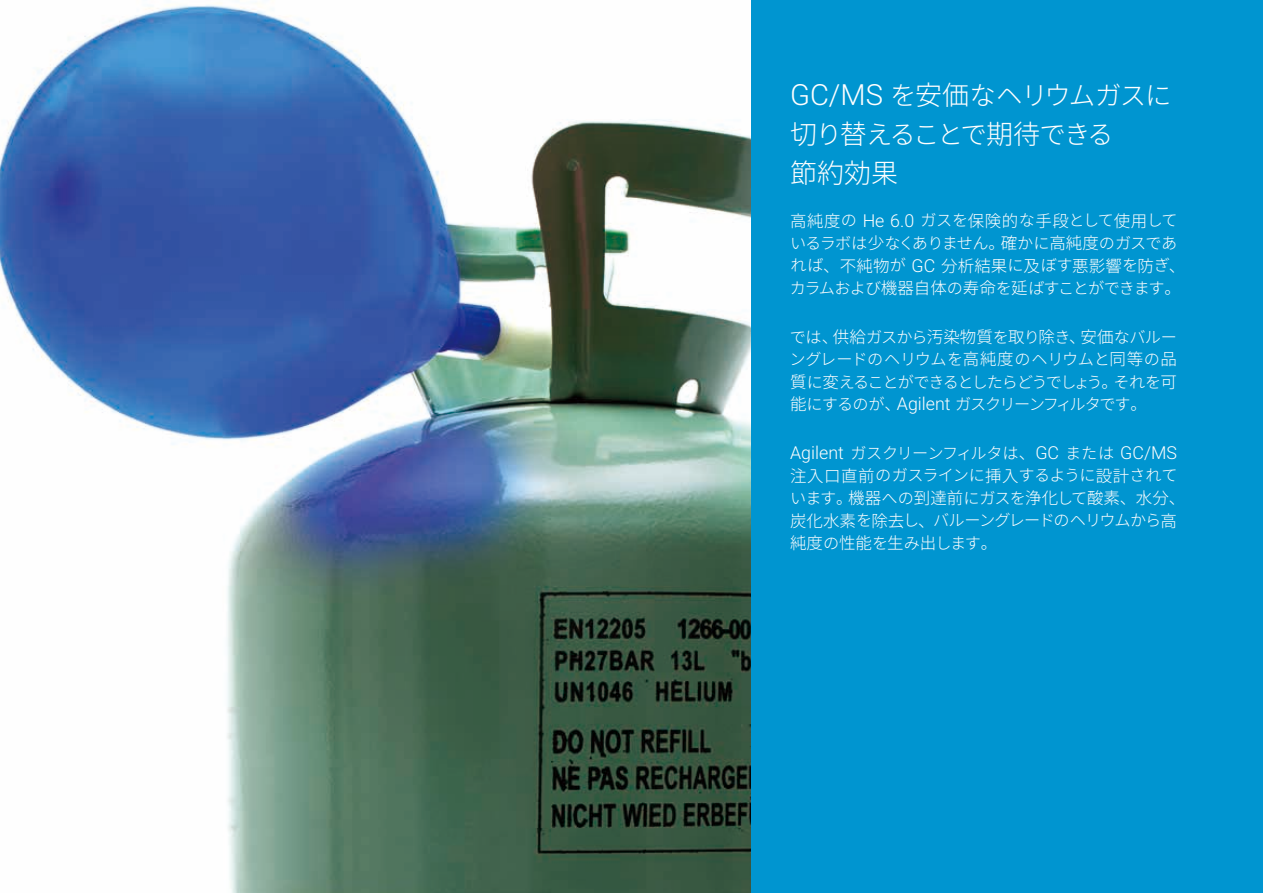
<style>
.page{position:relative;width:1263px;height:893px;background:#fff}
.page>*{position:absolute;margin:0;border:0;box-sizing:border-box;transform-origin:0 0}
.t1{font:300 27px "Noto Sans CJ Kjp";color:#fff}
.t2{font:300 26.4px/39px "Noto Sans CJ Kjp";letter-spacing:-.075em;color:#fff}
.t3{font:300 17.85px "Roboto";color:#fff}
.t4{font:300 16.5px "Noto Sans CJ Kjp";letter-spacing:.005em;color:#fff}
.t5{font:300 16.5px "Noto Sans CJ Kjp";letter-spacing:.03em;color:#fff}
.t6{font:300 16.2px/22.5px "Noto Sans CJ Kjp";letter-spacing:-.065em;color:#fff;text-align:justify}
.t7{font:300 16.2px "Noto Sans CJ Kjp";letter-spacing:-.04em;color:#fff}
.s1{font-family:"Roboto";font-size:29.1px}
.s2{font-size:27px}
.s3{font-size:16.2px}
.s4{font-family:"Roboto";font-size:17.85px}
.s5{font-size:16.5px}
.s6{font-family:"Noto Sans CJ Kjp";font-size:16.2px}
.s7{font-family:"Noto Sans CJ Kjp";font-size:16.5px}
</style>
<div class="page">
<div style="left:751px;top:0;width:512px;height:893px;background:#0095d0"></div>
<img style="left:0;top:3px;width:751px;height:890px">
<h2 class="t2" style="left:790px;top:76px;width:383px"><span class="s1">GC/MS</span> を<span class="s2">安価</span>なヘリウムガスに<span class="s2">切</span>り<span class="s2">替</span>えることで<span class="s2">期待</span>できる</h2>
<h1 class="t1" style="left:790px;top:158px;width:109px">節約効果</h1>
<p class="t5" style="left:790px;top:211px;width:389px">高純度<span class="s3">の</span> <span class="s4">He 6.0</span> <span class="s3">ガスを</span>保険的<span class="s3">な</span>手段<span class="s3">として</span>使用<span class="s3">して</span></p>
<p class="t6" style="left:790px;top:232px;width:389px">いるラボは<span class="s5">少</span>なくありません<span class="s5">。確</span>かに<span class="s5">高純度</span>のガスであ</p>
<p class="t4" style="left:790px;top:256px;width:396px"><span class="s3">れば</span>、不純物<span class="s3">が</span> <span class="s4">GC</span> 分析結果<span class="s3">に</span>及<span class="s3">ぼす</span>悪影響<span class="s3">を</span>防<span class="s3">ぎ</span>、</p>
<p class="t6" style="left:790px;top:277px;width:392px">カラムおよび<span class="s5">機器自体</span>の<span class="s5">寿命</span>を<span class="s5">延</span>ばすことができます<span class="s5">。</span></p>
<p class="t6" style="left:789px;top:326px;width:389px">では<span class="s5">、供給</span>ガスから<span class="s5">汚染物質</span>を<span class="s5">取</span>り<span class="s5">除</span>き<span class="s5">、安価</span>なバルーングレードのヘリウムを<span class="s5">高純度</span>のヘリウムと<span class="s5">同等</span>の<span class="s5">品質</span>に<span class="s5">変</span>えることができるとしたらどうでしょう<span class="s5">。</span>それを<span class="s5">可能</span>にするのが<span class="s5">、</span><span class="s4">Agilent</span> ガスクリーンフィルタです<span class="s5">。</span></p>
<p class="t3" style="left:790px;top:440px;width:388px">Agilent <span class="s6">ガスクリーンフィルタは</span><span class="s7">、</span>GC <span class="s6">または</span> GC/MS</p>
<p class="t7" style="left:790px;top:466px;width:389px"><span class="s5">注入口直前</span>のガスラインに<span class="s5">挿入</span>するように<span class="s5">設計</span>されて</p>
<p class="t4" style="left:790px;top:489px;width:397px"><span class="s3">います</span>。機器<span class="s3">への</span>到達前<span class="s3">にガスを</span>浄化<span class="s3">して</span>酸素、水分、</p>
<p class="t6" style="left:790px;top:510px;width:388px"><span class="s5">炭化水素</span>を<span class="s5">除去</span>し<span class="s5">、</span>バルーングレードのヘリウムから<span class="s5">高</span></p>
<p class="t4" style="left:790px;top:534px;width:209px">純度<span class="s3">の</span>性能<span class="s3">を</span>生<span class="s3">み</span>出<span class="s3">します</span>。</p>
</div>
